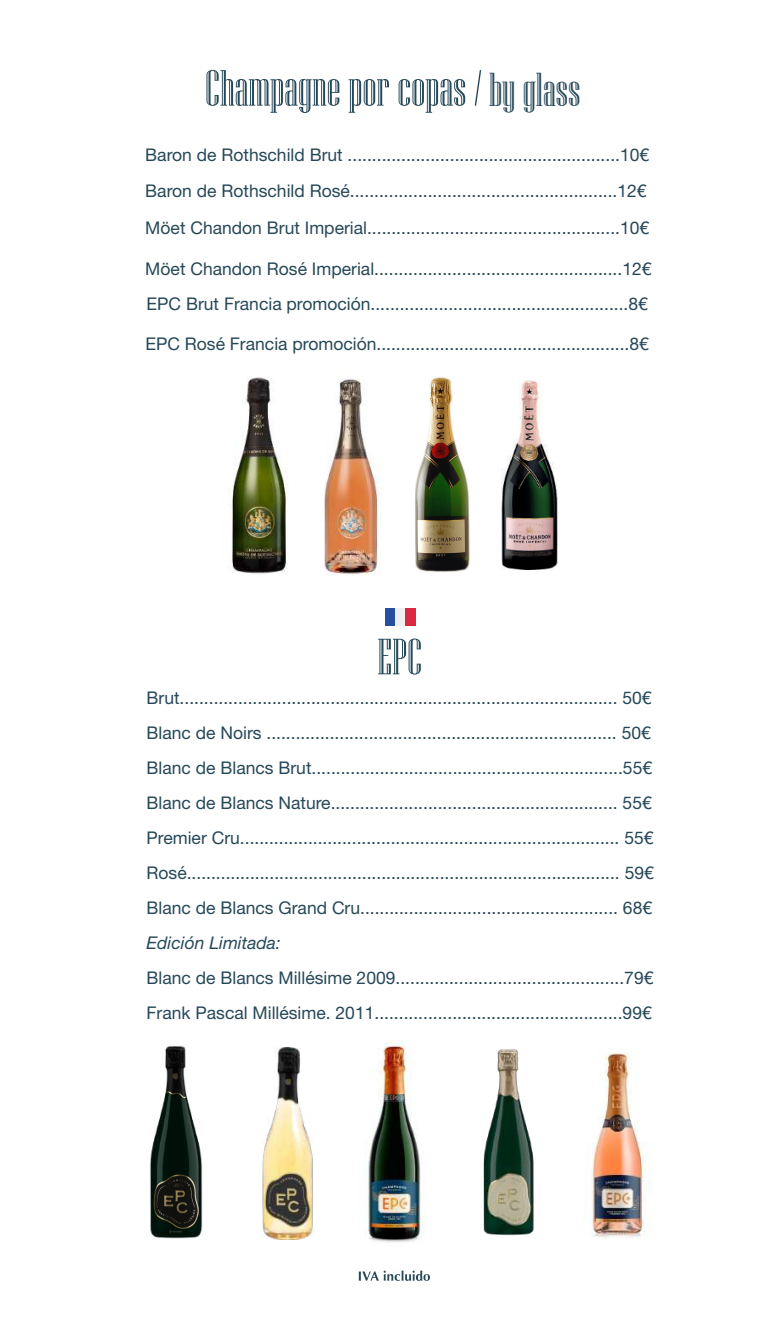
<style>
.page{position:relative;width:774px;height:1320px;background:#fff}
.page>*{position:absolute;margin:0;border:0;box-sizing:border-box;transform-origin:0 0}
.t1{font:50.75px "Niagara Engraved";color:#264858}
.t2{font:17.5px/35px "Helvetica Neue LT Std";color:#264858}
.t3{font:italic 17.5px "Helvetica Neue LT Std";color:#264858}
.s1{font-size:47.25px}
</style>
<div class="page">
<img style="left:291px;top:1040px;width:134px;height:203px">
<img style="left:585px;top:1050px;width:66px;height:188px">
<svg style="left:359px;top:1270px;width:71px;height:10px"></svg>
<div style="left:385px;top:608px;width:10px;height:17px;background:#284e9f"></div>
<div style="left:395px;top:608px;width:10px;height:17px;background:#eef0ef"></div>
<div style="left:405px;top:608px;width:10px;height:17px;background:#da2840"></div>
<img style="left:501px;top:380px;width:56px;height:189px">
<img style="left:415px;top:377px;width:55px;height:195px">
<img style="left:324px;top:379px;width:57px;height:196px">
<img style="left:228px;top:377px;width:59px;height:197px">
<img style="left:150px;top:1045px;width:53px;height:194px">
<img style="left:262px;top:1047px;width:79px;height:192px">
<img style="left:483px;top:1049px;width:51px;height:187px">
<h1 class="t1" style="left:205px;top:61px;width:377px">Champagne por copas / <span class="s1">by glass</span></h1>
<p class="t2" style="left:145px;top:136px;width:505px;line-height:36.8px">Baron de Rothschild Brut ........................................................10€<br>Baron de Rothschild Rosé.......................................................12€<br>Möet Chandon Brut Imperial....................................................10€</p>
<p class="t2" style="left:145px;top:251px;width:508px">Möet Chandon Rosé Imperial...................................................12€<br>EPC Brut Francia promoción.....................................................8€</p>
<p class="t2" style="left:145px;top:326px;width:505px">EPC Rosé Francia promoción....................................................8€</p>
<h1 class="t1" style="left:377px;top:630px;width:46px">EPC</h1>
<p class="t2" style="left:147px;top:679px;width:509px">Brut.......................................................................................... 50€ Blanc de Noirs ........................................................................ 50€ Blanc de Blancs Brut................................................................55€ Blanc de Blancs Nature........................................................... 55€ Premier Cru.............................................................................. 55€ Rosé......................................................................................... 59€ Blanc de Blancs Grand Cru..................................................... 68€</p>
<p class="t3" style="left:147px;top:932px;width:136px">Edición Limitada:</p>
<p class="t2" style="left:147px;top:959px;width:508px">Blanc de Blancs Millésime 2009...............................................79€<br>Frank Pascal Millésime. 2011...................................................99€</p>
</div>
